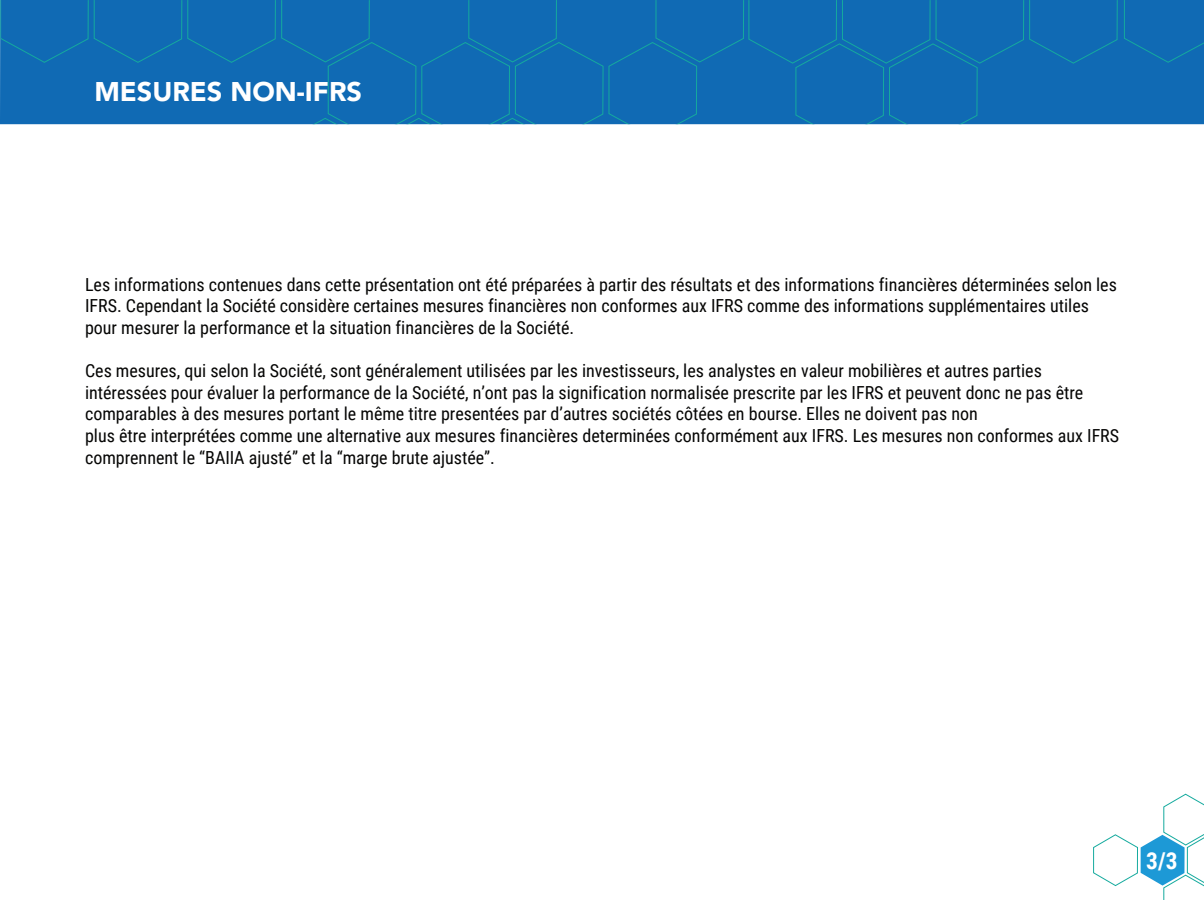
<style>
.page{position:relative;width:1204px;height:900px;background:#fff}
.page>*{position:absolute;margin:0;border:0;box-sizing:border-box;transform-origin:0 0}
.t1{font:900 27px "Avenir";color:#fff}
.t2{font:700 23.25px "Roboto Condensed";color:#fff}
.t3{font:18px/21.6px "Roboto Condensed";color:#050504}
</style>
<div class="page">
<div style="left:0;top:0;width:1203px;height:124px;background:#106ab4"></div>
<svg style="left:1124px;top:0;width:79px;height:63px"></svg>
<svg style="left:0;top:0;width:1117px;height:124px"></svg>
<svg style="left:1093px;top:794px;width:110px;height:106px"></svg>
<h1 class="t1" style="left:94px;top:69px;width:269px">MESURES NON-IFRS</h1>
<p class="t3" style="left:85px;top:273px;width:1033px">Les informations contenues dans cette présentation ont été préparées à partir des résultats et des informations financières déterminées selon les<br>IFRS. Cependant la Société considère certaines mesures financières non conformes aux IFRS comme des informations supplémentaires utiles pour mesurer la performance et la situation financières de la Société.</p>
<p class="t3" style="left:85px;top:359px;width:1035px">Ces mesures, qui selon la Société, sont généralement utilisées par les investisseurs, les analystes en valeur mobilières et autres parties intéressées pour évaluer la performance de la Société, n’ont pas la signification normalisée prescrite par les IFRS et peuvent donc ne pas être comparables à des mesures portant le même titre presentées par d’autres sociétés côtées en bourse. Elles ne doivent pas non<br>plus être interprétées comme une alternative aux mesures financières determinées conformément aux IFRS. Les mesures non conformes aux IFRS comprennent le “BAIIA ajusté” et la “marge brute ajustée”.</p>
<p class="t2" style="left:1146px;top:844px;width:33px">3/3</p>
</div>
